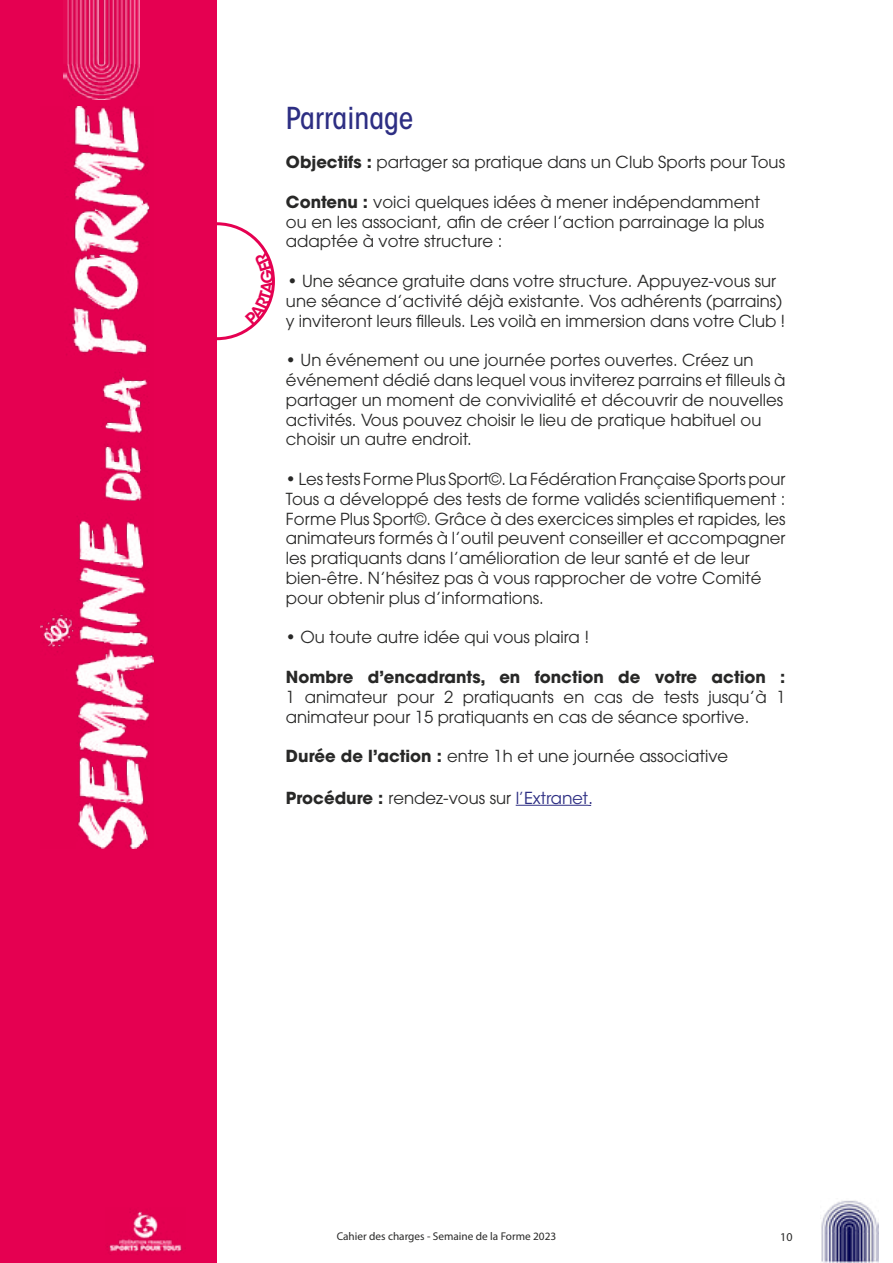
<style>
.page{position:relative;width:893px;height:1263px;background:#fff}
.page>*{position:absolute;margin:0;border:0;box-sizing:border-box;transform-origin:0 0}
.t1{font:500 condensed 30px "ITC Avant Garde Std";color:#2d2e83}
.t2{font:16.5px/19.8px "ITC Avant Garde Pro";color:#282827}
.t3{font:700 16.5px "ITC Avant Garde Pro";color:#282827}
.t4{font:12px "Myriad Pro";color:#282827}
.t5{font:11.25px "Myriad Pro";color:#282827}
.s1{font-weight:700}
.s2{font-family:"ITC Avant Garde Std";color:#2d2e83}
.s3{font-family:"ITC Avant Garde Std";font-size:18px;color:#2d2e83}
</style>
<div class="page">
<div style="left:0;top:0;width:217px;height:1263px;background:#e50051"></div>
<img style="left:41px;top:106px;width:112px;height:743px">
<hr style="left:516px;top:805px;width:72px;height:1px;background:#2d2e83">
<img style="left:64px;top:0;width:75px;height:99px">
<img style="left:821px;top:1200px;width:58px;height:63px">
<img style="left:107px;top:1211px;width:75px;height:44px">
<svg style="left:217px;top:222px;width:58px;height:119px"></svg>
<h1 class="t1" style="left:286px;top:99px;width:129px">Parrainage</h1>
<p class="t2" style="left:286px;top:152px;width:501px"><span class="s1">Objectifs :</span> partager sa pratique dans un Club Sports pour Tous</p>
<p class="t2" style="left:286px;top:192px;width:480px"><span class="s1">Contenu :</span> voici quelques idées à mener indépendamment ou en les associant, afin de créer l’action parrainage la plus adaptée à votre structure :</p>
<p class="t2" style="left:286px;top:271px;width:501px">• Une séance gratuite dans votre structure. Appuyez-vous sur une séance d’activité déjà existante. Vos adhérents (parrains) y inviteront leurs filleuls. Les voilà en immersion dans votre Club !</p>
<p class="t2" style="left:286px;top:350px;width:501px">• Un événement ou une journée portes ouvertes. Créez un événement dédié dans lequel vous inviterez parrains et filleuls à partager un moment de convivialité et découvrir de nouvelles activités. Vous pouvez choisir le lieu de pratique habituel ou choisir un autre endroit.</p>
<p class="t2" style="left:286px;top:469px;width:501px">• Les tests Forme Plus Sport©. La Fédération Française Sports pour Tous a développé des tests de forme validés scientifiquement :<br>Forme Plus Sport©. Grâce à des exercices simples et rapides, les animateurs formés à l’outil peuvent conseiller et accompagner les pratiquants dans l’amélioration de leur santé et de leur bien-être. N’hésitez pas à vous rapprocher de votre Comité pour obtenir plus d’informations.</p>
<p class="t2" style="left:286px;top:627px;width:305px">• Ou toute autre idée qui vous plaira !</p>
<p class="t3" style="left:286px;top:666px;width:501px">Nombre d’encadrants, en fonction de votre action :</p>
<p class="t2" style="left:286px;top:687px;width:501px">1 animateur pour 2 pratiquants en cas de tests jusqu’à 1 animateur pour 15 pratiquants en cas de séance sportive.</p>
<p class="t2" style="left:286px;top:746px;width:444px"><span class="s1">Durée de l’action :</span> entre 1h et une journée associative</p>
<p class="t2" style="left:286px;top:787px;width:309px"><span class="s1">Procédure :</span> rendez-vous sur <span class="s2">l’Extranet</span><span class="s3">.</span></p>
<p class="t5" style="left:337px;top:1229px;width:221px">Cahier des charges - Semaine de la Forme 2023</p>
<p class="t4" style="left:780px;top:1229px;width:14px">10</p>
</div>
